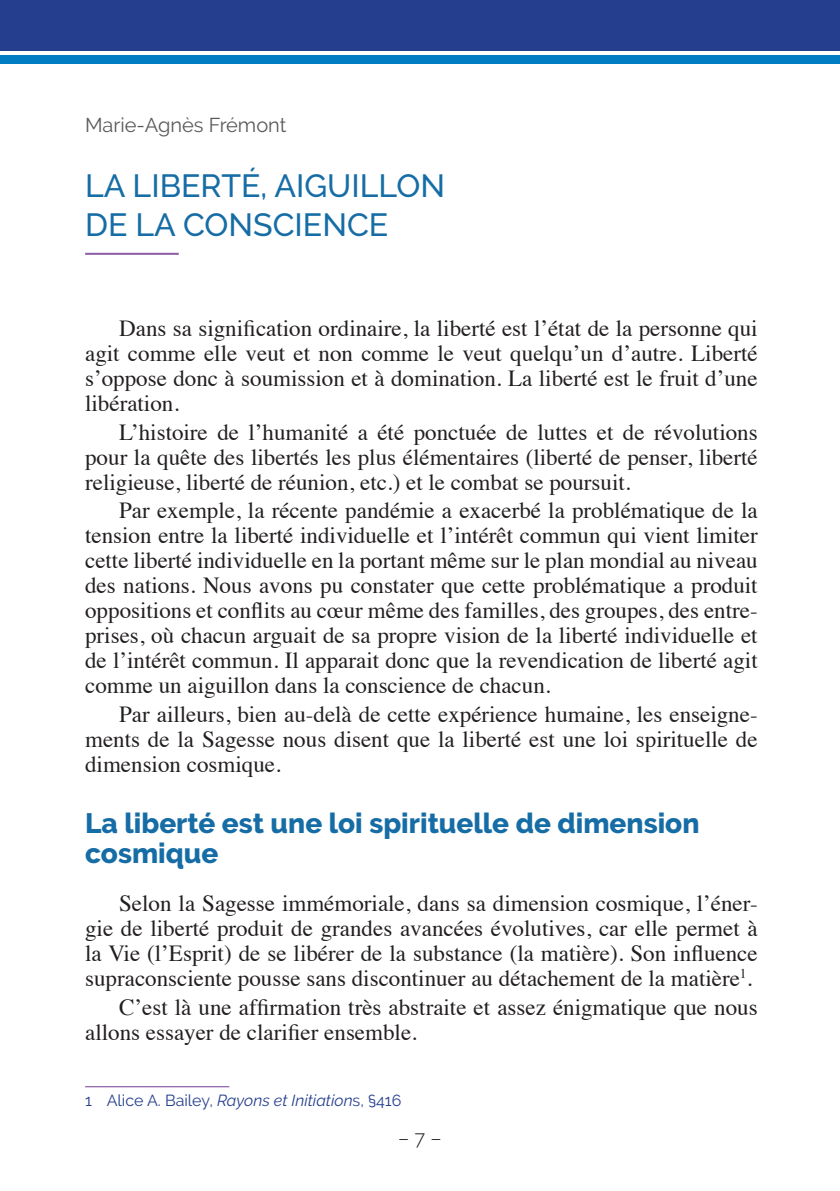
<style>
.page{position:relative;width:840px;height:1191px;background:#fff}
.page>*{position:absolute;margin:0;border:0;box-sizing:border-box;transform-origin:0 0}
.TITRE_CONFERENCE{font:500 32px/38.4px "Raleway";color:#166da6}
.INTERTITRE{font:800 28px/30px "Raleway";color:#166da6}
.TEXTE{font:23px/25px "Times";color:#231f20;text-align:justify}
.auteur{font:20px "Raleway";color:#5a5a5d}
.t1{font:300 20px "Raleway";color:#231f20}
.notes{font:16px "Raleway";color:#253f8e}
.s1{font-style:italic}
</style>
<div class="page">
<hr style="left:85px;top:253px;width:94px;height:2px;background:#8c5ca6">
<hr style="left:85px;top:1086px;width:144px;height:1px;background:#8c5ca6">
<div style="left:0;top:55px;width:839px;height:9px;background:#007dc3"></div>
<div style="left:0;top:0;width:839px;height:51px;background:#253f8e"></div>
<p class="auteur" style="left:85px;top:114px;width:203px">Marie-Agnès Frémont</p>
<p class="TITRE_CONFERENCE" style="left:85px;top:167px;width:361px">LA LIBERTÉ, AIGUILLON<br>DE LA CONSCIENCE</p>
<p class="TEXTE" style="left:85px;top:314px;width:673px;text-indent:34px">Dans sa signification ordinaire, la liberté est l’état de la personne qui agit comme elle veut et non comme le veut quelqu’un d’autre. Liberté s’oppose donc à soumission et à domination. La liberté est le fruit d’une libération.</p>
<p class="TEXTE" style="left:85px;top:417px;width:673px;text-indent:34px">L’histoire de l’humanité a été ponctuée de luttes et de révolutions pour la quête des libertés les plus élémentaires (liberté de penser, liberté religieuse, liberté de réunion, etc.) et le combat se poursuit.</p>
<p class="TEXTE" style="left:85px;top:496px;width:673px;text-indent:34px">Par exemple, la récente pandémie a exacerbé la problématique de la tension entre la liberté individuelle et l’intérêt commun qui vient limiter cette liberté individuelle en la portant même sur le plan mondial au niveau des nations. Nous avons pu constater que cette problématique a produit oppositions et conflits au cœur même des familles, des groupes, des entre&shy;prises, où chacun arguait de sa propre vision de la liberté individuelle et de l’intérêt commun. Il apparait donc que la revendication de liberté agit comme un aiguillon dans la conscience de chacun.</p>
<p class="TEXTE" style="left:85px;top:699px;width:673px;text-indent:34px">Par ailleurs, bien au-delà de cette expérience humaine, les enseigne&shy;ments de la Sagesse nous disent que la liberté est une loi spirituelle de dimension cosmique.</p>
<p class="INTERTITRE" style="left:85px;top:808px;width:615px">La liberté est une loi spirituelle de dimension cosmique</p>
<p class="TEXTE" style="left:85px;top:889px;width:673px;text-indent:34px">Selon la Sagesse immémoriale, dans sa dimension cosmique, l’éner&shy;gie de liberté produit de grandes avancées évolutives, car elle permet à la Vie (l’Esprit) de se libérer de la substance (la matière). Son influence supraconsciente pousse sans discontinuer au détachement de la matière<sup>1</sup>.</p>
<p class="TEXTE" style="left:85px;top:992px;width:673px;text-indent:34px">C’est là une affirmation très abstraite et assez énigmatique que nous allons essayer de clarifier ensemble.</p>
<p class="notes" style="left:85px;top:1091px;width:318px">1 Alice A. Bailey, <span class="s1">Rayons et Initiation</span>s, §416</p>
<p class="t1" style="left:398px;top:1125px;width:45px">– 7 –</p>
</div>
